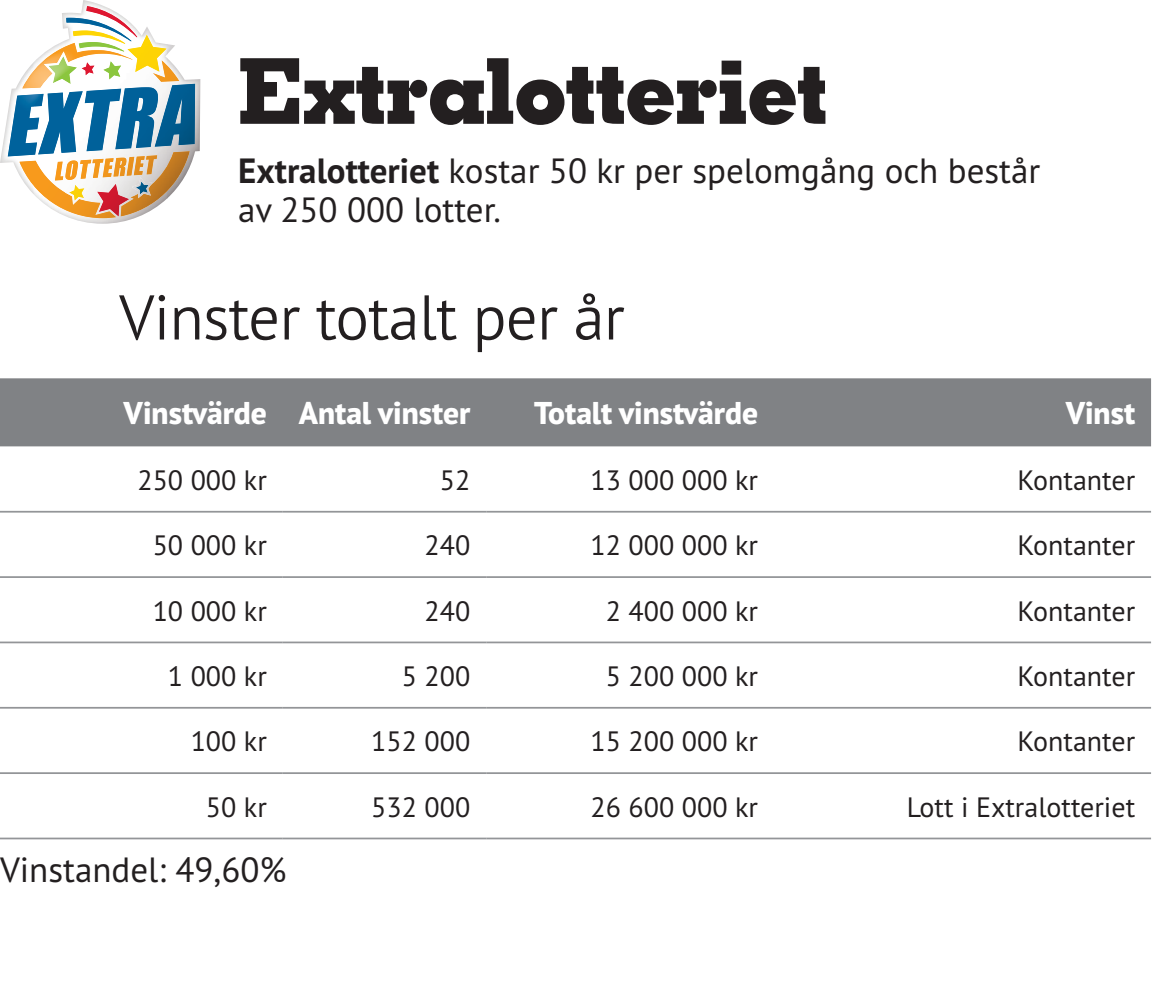
<style>
.page{position:relative;width:1161px;height:993px;background:#fff}
.page>*{position:absolute;margin:0;border:0;box-sizing:border-box;transform-origin:0 0}
.t1{font:700 91px "Geometric Slab 703 BT Xtra";letter-spacing:-.01em;color:#231f20}
.t2{font:300 63px "PT Sans Pro";letter-spacing:-.015em;color:#231f20}
.t3{font:35px/38.5px "PT Sans Pro";color:#231f20}
.t4{font:800 31.5px "PT Sans Pro";color:#fff}
.t5{font:28px "PT Sans Pro";color:#231f20}
.s1{font-weight:700}
</style>
<div class="page">
<svg style="left:0;top:0;width:200px;height:224px"></svg>
<img style="left:132px;top:177px;width:20px;height:21px">
<div style="left:0;top:378px;width:1151px;height:68px;background:#808285"></div>
<hr style="left:0;top:510px;width:283px;height:2px;background:#939598">
<hr style="left:283px;top:510px;width:203px;height:2px;background:#939598">
<hr style="left:486px;top:510px;width:288px;height:2px;background:#939598">
<hr style="left:774px;top:510px;width:377px;height:2px;background:#939598">
<hr style="left:0;top:576px;width:283px;height:1px;background:#939598">
<hr style="left:283px;top:576px;width:203px;height:1px;background:#939598">
<hr style="left:486px;top:576px;width:288px;height:1px;background:#939598">
<hr style="left:774px;top:576px;width:377px;height:1px;background:#939598">
<hr style="left:0;top:641px;width:283px;height:2px;background:#939598">
<hr style="left:283px;top:641px;width:203px;height:2px;background:#939598">
<hr style="left:486px;top:641px;width:288px;height:2px;background:#939598">
<hr style="left:774px;top:641px;width:377px;height:2px;background:#939598">
<hr style="left:0;top:706px;width:283px;height:2px;background:#939598">
<hr style="left:283px;top:706px;width:203px;height:2px;background:#939598">
<hr style="left:486px;top:706px;width:288px;height:2px;background:#939598">
<hr style="left:774px;top:706px;width:377px;height:2px;background:#939598">
<hr style="left:0;top:772px;width:283px;height:1px;background:#939598">
<hr style="left:283px;top:772px;width:203px;height:1px;background:#939598">
<hr style="left:486px;top:772px;width:288px;height:1px;background:#939598">
<hr style="left:774px;top:772px;width:377px;height:1px;background:#939598">
<hr style="left:0;top:837px;width:283px;height:2px;background:#939598">
<hr style="left:283px;top:837px;width:203px;height:2px;background:#939598">
<hr style="left:486px;top:837px;width:288px;height:2px;background:#939598">
<hr style="left:774px;top:837px;width:377px;height:2px;background:#939598">
<p class="t1" style="left:238px;top:36px;width:591px">Extralotteriet</p>
<p class="t3" style="left:238px;top:151px;width:804px"><span class="s1">Extralotteriet</span> kostar 50 kr per spelomgång och består av 250 000 lotter.</p>
<p class="t2" style="left:119px;top:276px;width:507px">Vinster totalt per år</p>
<p class="t4" style="left:124px;top:392px;width:145px">Vinstvärde</p>
<p class="t4" style="left:299px;top:392px;width:173px">Antal vinster</p>
<p class="t4" style="left:534px;top:392px;width:225px">Totalt vinstvärde</p>
<p class="t4" style="left:1066px;top:392px;width:71px">Vinst</p>
<p class="t5" style="left:137px;top:461px;width:131px">250 000 kr</p>
<p class="t5" style="left:440px;top:461px;width:32px">52</p>
<p class="t5" style="left:591px;top:461px;width:169px">13 000 000 kr</p>
<p class="t5" style="left:1017px;top:461px;width:119px">Kontanter</p>
<p class="t5" style="left:153px;top:527px;width:116px">50 000 kr</p>
<p class="t5" style="left:424px;top:527px;width:47px">240</p>
<p class="t5" style="left:591px;top:527px;width:169px">12 000 000 kr</p>
<p class="t5" style="left:1017px;top:527px;width:119px">Kontanter</p>
<p class="t5" style="left:153px;top:592px;width:116px">10 000 kr</p>
<p class="t5" style="left:424px;top:592px;width:47px">240</p>
<p class="t5" style="left:606px;top:592px;width:154px">2 400 000 kr</p>
<p class="t5" style="left:1017px;top:592px;width:119px">Kontanter</p>
<p class="t5" style="left:168px;top:657px;width:100px">1 000 kr</p>
<p class="t5" style="left:402px;top:657px;width:70px">5 200</p>
<p class="t5" style="left:606px;top:657px;width:154px">5 200 000 kr</p>
<p class="t5" style="left:1017px;top:657px;width:119px">Kontanter</p>
<p class="t5" style="left:191px;top:723px;width:78px">100 kr</p>
<p class="t5" style="left:371px;top:723px;width:101px">152 000</p>
<p class="t5" style="left:591px;top:723px;width:169px">15 200 000 kr</p>
<p class="t5" style="left:1017px;top:723px;width:119px">Kontanter</p>
<p class="t5" style="left:206px;top:788px;width:62px">50 kr</p>
<p class="t5" style="left:371px;top:788px;width:101px">532 000</p>
<p class="t5" style="left:591px;top:788px;width:169px">26 600 000 kr</p>
<p class="t5" style="left:907px;top:788px;width:230px">Lott i Extralotteriet</p>
<p class="t3" style="left:0;top:849px;width:288px">Vinstandel: 49,60%</p>
</div>
